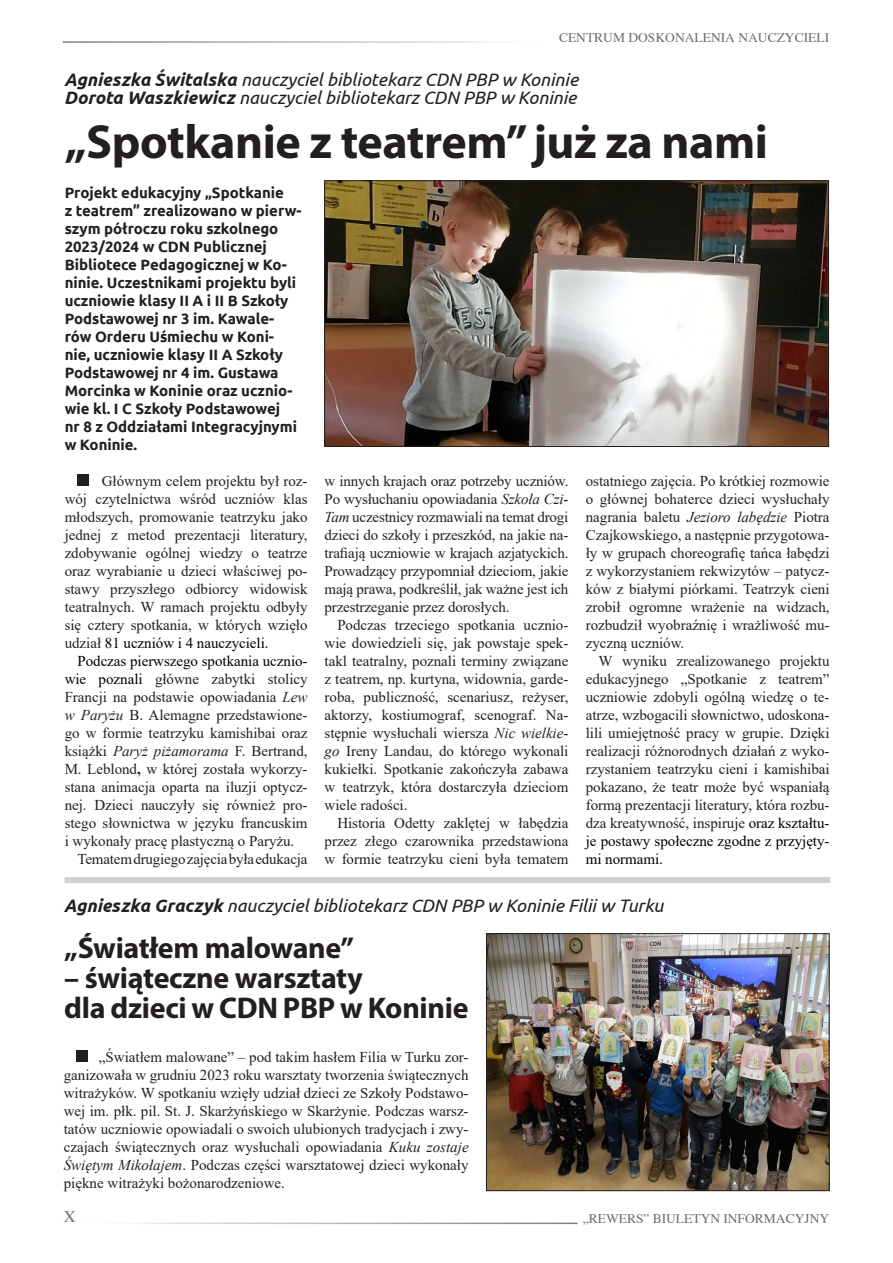
<style>
.page{position:relative;width:893px;height:1263px;background:#fff}
.page>*{position:absolute;margin:0;border:0;box-sizing:border-box;transform-origin:0 0}
.tytul_ok{font:700 48px "Myriad Pro";letter-spacing:-.01em;color:#231f20}
.tytul_ok-2{font:700 30px "Myriad Pro";letter-spacing:-.01em;color:#231f20}
.t1{font:italic 18px/18px "Ubuntu";color:#231f20}
.t2{font:16.5px "Toronto Plain";color:#6c6d70}
.tekst{font:15px/18px "Times New Roman";color:#231f20;text-align:justify}
.tekst-2{font:700 15px/18px "Ubuntu";color:#231f20}
.t3{font:13.5px "Toronto Plain";color:#6c6d70}
.s1{font-weight:700}
.s2{color:#000}
.s3{font-style:italic}
</style>
<div class="page">
<div style="left:77px;top:474px;width:12px;height:12px;background:#231f20"></div>
<div style="left:65px;top:877px;width:765px;height:6px;background:#cfd0d2"></div>
<img style="left:326px;top:183px;width:501px;height:262px">
<div style="left:324px;top:181px;width:505px;height:266px;border:1px solid #231f20"></div>
<div style="left:77px;top:1050px;width:11px;height:12px;background:#231f20"></div>
<img style="left:488px;top:935px;width:339px;height:254px">
<div style="left:486px;top:933px;width:343px;height:258px;border:1px solid #231f20"></div>
<p class="t3" style="left:559px;top:29px;width:272px">CENTRUM DOSKONALENIA NAUCZYCIELI</p>
<p class="t1" style="left:64px;top:70px;width:516px"><span class="s1">Agnieszka Świtalska</span> nauczyciel bibliotekarz CDN PBP w Koninie<br><span class="s1">Dorota Waszkiewicz</span> nauczyciel bibliotekarz CDN PBP w Koninie</p>
<p class="tytul_ok" style="left:65px;top:111px;width:705px">„Spotkanie z teatrem” już za nami</p>
<p class="tekst-2" style="left:65px;top:183px;width:239px">Projekt edukacyjny „Spotkanie<br>z teatrem” zrealizowano w pierw&shy;szym półroczu roku szkolnego<br>2023/2024 w CDN Publicznej<br>Bibliotece Pedagogicznej w Ko&shy;ninie. Uczestnikami projektu byli uczniowie klasy II A i II B Szkoły<br>Podstawowej nr 3 im. Kawale&shy;rów Orderu Uśmiechu w Koni&shy;nie, uczniowie klasy II A Szkoły<br>Podstawowej nr 4 im. Gustawa<br>Morcinka w Koninie oraz ucznio&shy;wie kl. I C Szkoły Podstawowej<br>nr 8 z Oddziałami Integracyjnymi w Koninie.</p>
<p class="tekst" style="left:65px;top:472px;width:244px;text-indent:37px">Głównym celem projektu był roz&shy;wój czytelnictwa wśród uczniów klas młodszych, promowanie teatrzyku jako jednej z metod prezentacji literatury, zdobywanie ogólnej wiedzy o teatrze oraz wyrabianie u dzieci właściwej po&shy;stawy przyszłego odbiorcy widowisk teatralnych. W ramach projektu odbyły się cztery spotkania, w których wzięło udział <span class="s2">81 uczniów i 4 nauczycieli.</span></p>
<p class="tekst" style="left:65px;top:652px;width:244px;text-indent:13px"><span class="s2">Podczas pierwszego spotkania ucznio&shy;wie poznali</span> główne zabytki stolicy Francji na podstawie opowiadania <span class="s3">Lew w Paryżu</span> B. Alemagne przedstawione&shy;go w formie teatrzyku kamishibai oraz książki <span class="s3">Paryż piżamorama</span> F. Bertrand, M. Leblond<span class="s1">,</span> w której została wykorzy&shy;stana animacja oparta na iluzji optycz&shy;nej. Dzieci nauczyły się również pro&shy;stego słownictwa w języku francuskim i wykonały pracę plastyczną o Paryżu.</p>
<p class="tekst" style="left:77px;top:850px;width:232px">Tematem drugiego zajęcia była edukacja</p>
<p class="tekst" style="left:325px;top:472px;width:245px">w innych krajach oraz potrzeby uczniów.<br>Po wysłuchaniu opowiadania <span class="s3">Szkoła Czi-Tam</span> uczestnicy rozmawiali na temat drogi dzieci do szkoły i przeszkód, na jakie na&shy;trafiają uczniowie w krajach azjatyckich.<br>Prowadzący przypomniał dzieciom, jakie mają prawa, podkreślił, jak ważne jest ich przestrzeganie przez dorosłych.</p>
<p class="tekst" style="left:325px;top:616px;width:245px;text-indent:13px">Podczas trzeciego spotkania ucznio&shy;wie dowiedzieli się, jak powstaje spek&shy;takl teatralny, poznali terminy związane z teatrem, np. kurtyna, widownia, garde&shy;roba, publiczność, scenariusz, reżyser, aktorzy, kostiumograf, scenograf. Na&shy;stępnie wysłuchali wiersza <span class="s3">Nic wielkie&shy;go</span> Ireny Landau, do którego wykonali kukiełki. Spotkanie zakończyła zabawa w teatrzyk, która dostarczyła dzieciom wiele radości.</p>
<p class="tekst" style="left:325px;top:814px;width:245px;text-indent:13px">Historia Odetty zaklętej w łabędzia przez złego czarownika przedstawiona w formie teatrzyku cieni była tematem</p>
<p class="tekst" style="left:586px;top:472px;width:245px">ostatniego zajęcia. Po krótkiej rozmowie o głównej bohaterce dzieci wysłuchały nagrania baletu <span class="s3">Jezioro łabędzie</span> Piotra Czajkowskiego, a następnie przygotowa&shy;ły w grupach choreografię tańca łabędzi z wykorzystaniem rekwizytów – patycz&shy;ków z białymi piórkami. Teatrzyk cieni zrobił ogromne wrażenie na widzach, rozbudził wyobraźnię i wrażliwość mu&shy;zyczną uczniów.</p>
<p class="tekst" style="left:586px;top:652px;width:245px;text-indent:13px">W wyniku zrealizowanego projektu edukacyjnego „Spotkanie z teatrem” uczniowie zdobyli ogólną wiedzę o te&shy;atrze, wzbogacili słownictwo, udoskona&shy;lili umiejętność pracy w grupie. Dzięki realizacji różnorodnych działań z wyko&shy;rzystaniem teatrzyku cieni i kamishibai pokazano, że teatr może być wspaniałą formą prezentacji literatury, która rozbu&shy;dza kreatywność, inspiruje <span class="s2">oraz kształtu&shy;je postawy społeczne zgodne z przyjęty&shy;mi normami.</span></p>
<p class="t1" style="left:64px;top:896px;width:601px"><span class="s1">Agnieszka Graczyk</span> nauczyciel bibliotekarz CDN PBP w Koninie Filii w Turku</p>
<p class="tytul_ok-2" style="left:64px;top:928px;width:291px">„Światłem malowane”</p>
<p class="tytul_ok-2" style="left:64px;top:958px;width:300px">– świąteczne warsztaty</p>
<p class="tytul_ok-2" style="left:64px;top:988px;width:406px">dla dzieci w CDN PBP w Koninie</p>
<p class="tekst" style="left:64px;top:1048px;width:406px;text-indent:35px">„Światłem malowane” – pod takim hasłem Filia w Turku zor&shy;ganizowała w grudniu 2023 roku warsztaty tworzenia świątecznych witrażyków. W spotkaniu wzięły udział dzieci ze Szkoły Podstawo&shy;wej im. płk. pil. St. J. Skarżyńskiego w Skarżynie. Podczas warsz&shy;tatów uczniowie opowiadali o swoich ulubionych tradycjach i zwy&shy;czajach świątecznych oraz wysłuchali opowiadania <span class="s3">Kuku zostaje Świętym Mikołajem</span>. Podczas części warsztatowej dzieci wykonały piękne witrażyki bożonarodzeniowe.</p>
<p class="t2" style="left:64px;top:1207px;width:13px">X</p>
<p class="t3" style="left:583px;top:1211px;width:248px">„REWERS” BIULETYN INFORMACYJNY</p>
</div>
